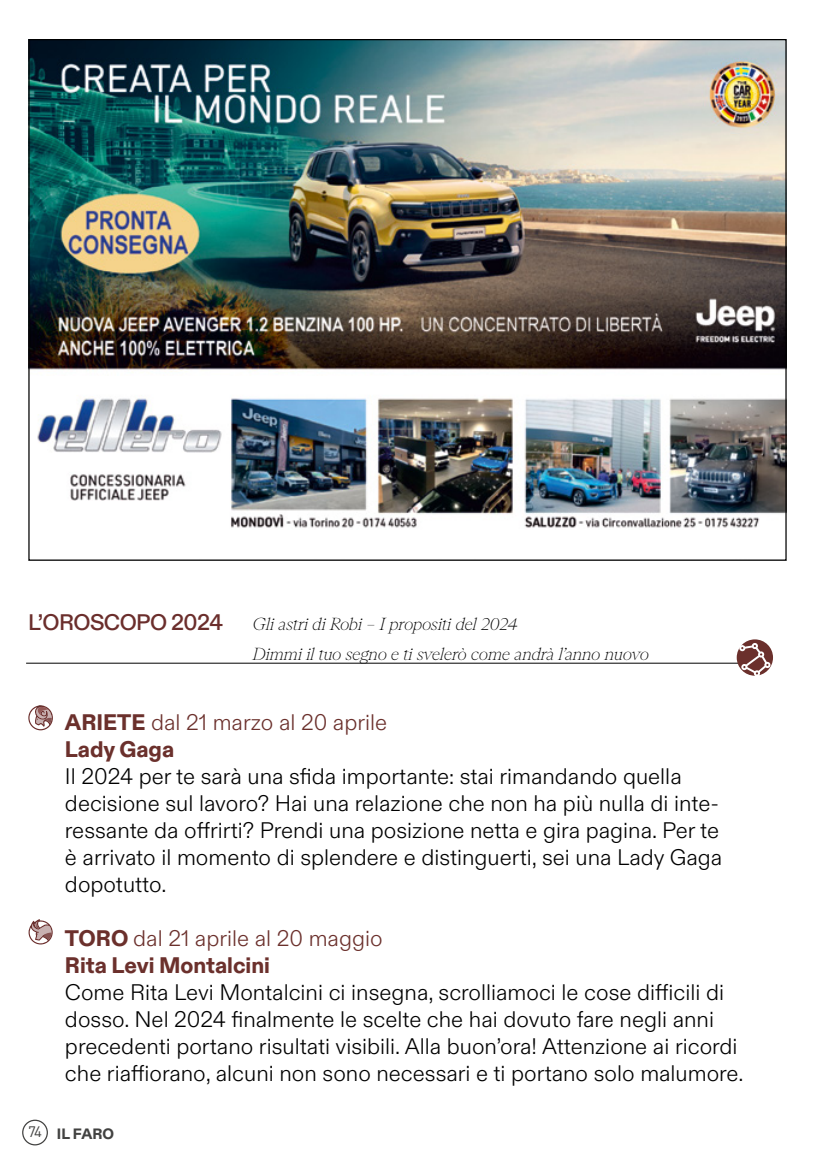
<style>
.page{position:relative;width:815px;height:1170px;background:#fff}
.page>*{position:absolute;margin:0;border:0;box-sizing:border-box;transform-origin:0 0}
.t1{font:300 22.5px/27px "ABC Diatype Light Unlicensed Trial";color:#000}
.t2{font:300 22.5px "ABC Diatype Light Unlicensed Trial";color:#6b302c}
.t3{font:800 22.5px "ABC Diatype Heavy Unlicensed Trial";color:#6b302c}
.t4{font:500 22.5px "ABC Diatype Medium Unlicensed Trial";letter-spacing:-.025em;color:#6b2e2c}
.t5{font:17.5px/30px "ABC Arizona Serif Variable Unlicensed Trial";letter-spacing:-.03em;color:#000}
.t6{font:800 15px "ABC Diatype Heavy Unlicensed Trial";letter-spacing:.01em;color:#424241}
.s1{font-family:"ABC Diatype Heavy Unlicensed Trial";font-weight:800}
.s2{font-family:"DIN Pro";font-weight:400}
</style>
<div class="page">
<div style="left:22px;top:1119px;width:26px;height:26px;border:1px solid #424241;border-radius:50%"></div>
<hr style="left:26px;top:662px;width:713px;height:1px;background:#000">
<svg style="left:28px;top:705px;width:25px;height:25px"></svg>
<svg style="left:29px;top:919px;width:24px;height:25px"></svg>
<svg style="left:737px;top:639px;width:36px;height:36px"></svg>
<svg style="left:739px;top:643px;width:32px;height:33px"></svg>
<img style="left:30px;top:41px;width:755px;height:487px">
<p class="t4" style="left:28px;top:609px;width:196px">L’OROSCOPO 2024</p>
<p class="t5" style="left:253px;top:609px;width:398px">Gli astri di Robi – I propositi del 2024<br>Dimmi il tuo segno e ti svelerò come andrà l’anno nuovo</p>
<p class="t2" style="left:65px;top:708px;width:324px"><span class="s1">ARIETE</span> dal 21 marzo al 20 aprile</p>
<p class="t3" style="left:65px;top:735px;width:111px">Lady Gaga</p>
<p class="t1" style="left:65px;top:762px;width:659px">Il 2024 per te sarà una sfida importante: stai rimandando quella decisione sul lavoro? Hai una relazione che non ha più nulla di inte&shy;ressante da offrirti? Prendi una posizione netta e gira pagina. Per te è arrivato il momento di splendere e distinguerti, sei una Lady Gaga dopotutto.</p>
<p class="t2" style="left:65px;top:924px;width:319px"><span class="s1">TORO</span> dal 21 aprile al 20 maggio</p>
<p class="t3" style="left:65px;top:951px;width:207px">Rita Levi Montalcini</p>
<p class="t1" style="left:65px;top:978px;width:680px">Come Rita Levi Montalcini ci insegna, scrolliamoci le cose difficili di dosso. Nel 2024 finalmente le scelte che hai dovuto fare negli anni precedenti portano risultati visibili. Alla buon’ora! Attenzione ai ricordi che riaffiorano, alcuni non sono necessari e ti portano solo malumore.</p>
<p class="t6" style="left:28px;top:1125px;width:88px"><span class="s2">74</span> IL FARO</p>
</div>
